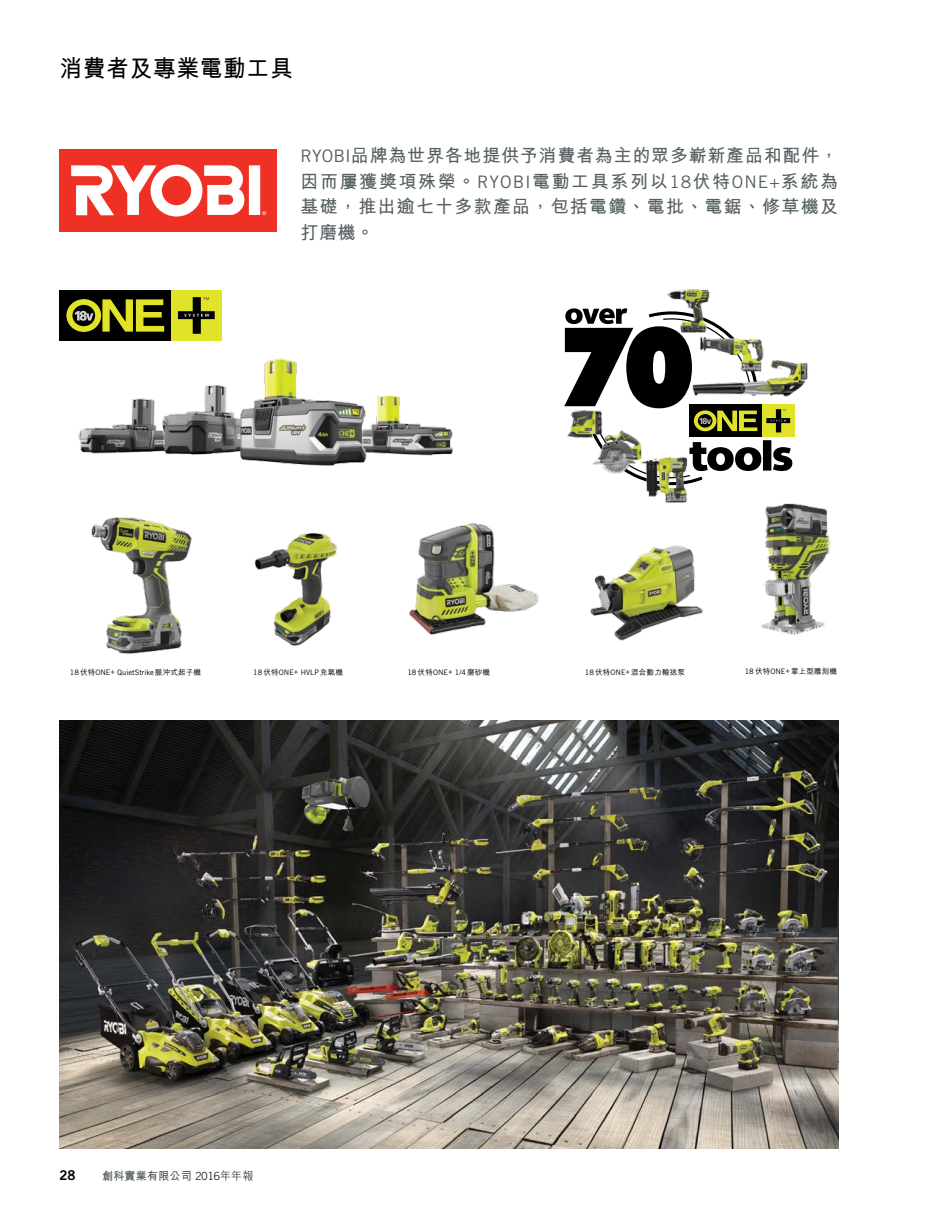
<style>
.page{position:relative;width:936px;height:1212px;background:#fff}
.page>*{position:absolute;margin:0;border:0;box-sizing:border-box;transform-origin:0 0}
.t1{font:700 24px "M Hei HK";letter-spacing:.025em;color:#000;scale:.95 1}
.t2{font:700 18px/25.5px "M Hei HK";letter-spacing:.07em;color:#566062;text-align:justify}
.t3{font:13.5px "Trade Gothic Bold Two";color:#000}
.t4{font:700 11.25px "M Hei HK";letter-spacing:.025em;color:#475153}
.t5{font:7.5px "Trade Gothic";color:#000}
.t6{font:500 7.5px "M Hei HK";letter-spacing:.025em;color:#000}
.s1{font-family:"Trade Gothic";font-weight:400;font-size:17.25px}
.s2{font-family:"M Hei HK";font-weight:500}
.s3{font-family:"Trade Gothic";font-weight:400}
.s4{font-family:"Trade Gothic";font-weight:300;color:#000}
.s5{font-weight:300;color:#000}
</style>
<div class="page">
<img style="left:78px;top:358px;width:375px;height:108px">
<div style="left:60px;top:290px;width:111px;height:51px;background:#000"></div>
<div style="left:171px;top:290px;width:50px;height:51px;background:#e0e327"></div>
<svg style="left:66px;top:299px;width:98px;height:33px"></svg>
<svg style="left:178px;top:297px;width:37px;height:37px"></svg>
<img style="left:91px;top:517px;width:101px;height:137px">
<img style="left:408px;top:523px;width:131px;height:112px">
<img style="left:254px;top:533px;width:83px;height:113px">
<img style="left:761px;top:503px;width:70px;height:132px">
<div style="left:761px;top:405px;width:33px;height:32px;background:#e0e327"></div>
<svg style="left:564px;top:308px;width:229px;height:176px"></svg>
<img style="left:665px;top:289px;width:50px;height:49px">
<img style="left:567px;top:408px;width:36px;height:31px">
<img style="left:589px;top:427px;width:54px;height:46px">
<img style="left:640px;top:455px;width:49px;height:48px">
<img style="left:684px;top:332px;width:82px;height:40px">
<img style="left:690px;top:356px;width:118px;height:46px">
<div style="left:60px;top:149px;width:217px;height:83px;background:#ee3124"></div>
<div style="left:249px;top:165px;width:11px;height:50px;background:#fff"></div>
<svg style="left:262px;top:211px;width:4px;height:4px"></svg>
<svg style="left:71px;top:165px;width:173px;height:51px"></svg>
<img style="left:590px;top:545px;width:113px;height:96px">
<img style="left:60px;top:721px;width:778px;height:427px">
<h1 class="t1" style="left:60px;top:50px;width:247px">消費者及專業電動工具</h1>
<p class="t2" style="left:300px;top:141px;width:539px"><span class="s1">RYOBI</span>品牌為世界各地提供予消費者為主的眾多嶄新產品和配件，因而屢獲獎項殊榮。<span class="s1">RYOBI</span>電動工具系列以<span class="s1">18</span>伏特<span class="s1">ONE+</span>系統為基礎，推出逾七十多款產品，包括電鑽、電批、電鋸、修草機及打磨機。</p>
<p class="t5" style="left:70px;top:667px;width:133px">18<span class="s2">伏特</span>ONE+ QuietStrike<span class="s2">脈沖式起子機</span></p>
<p class="t5" style="left:253px;top:667px;width:91px">18<span class="s2">伏特</span>ONE+ HVLP<span class="s2">充氣機</span></p>
<p class="t5" style="left:407px;top:667px;width:84px">18<span class="s2">伏特</span>ONE+ 1/4<span class="s2">磨砂機</span></p>
<p class="t6" style="left:585px;top:666px;width:101px"><span class="s3">18</span>伏特<span class="s3">ONE+</span>混合動力輸送泵</p>
<p class="t6" style="left:744px;top:666px;width:94px"><span class="s3">18</span>伏特<span class="s3">ONE+</span>掌上型雕刻機</p>
<p class="t3" style="left:60px;top:1167px;width:18px">28</p>
<p class="t4" style="left:102px;top:1167px;width:153px">創科實業有限公司 <span class="s4">2016</span><span class="s5">年年報</span></p>
</div>
